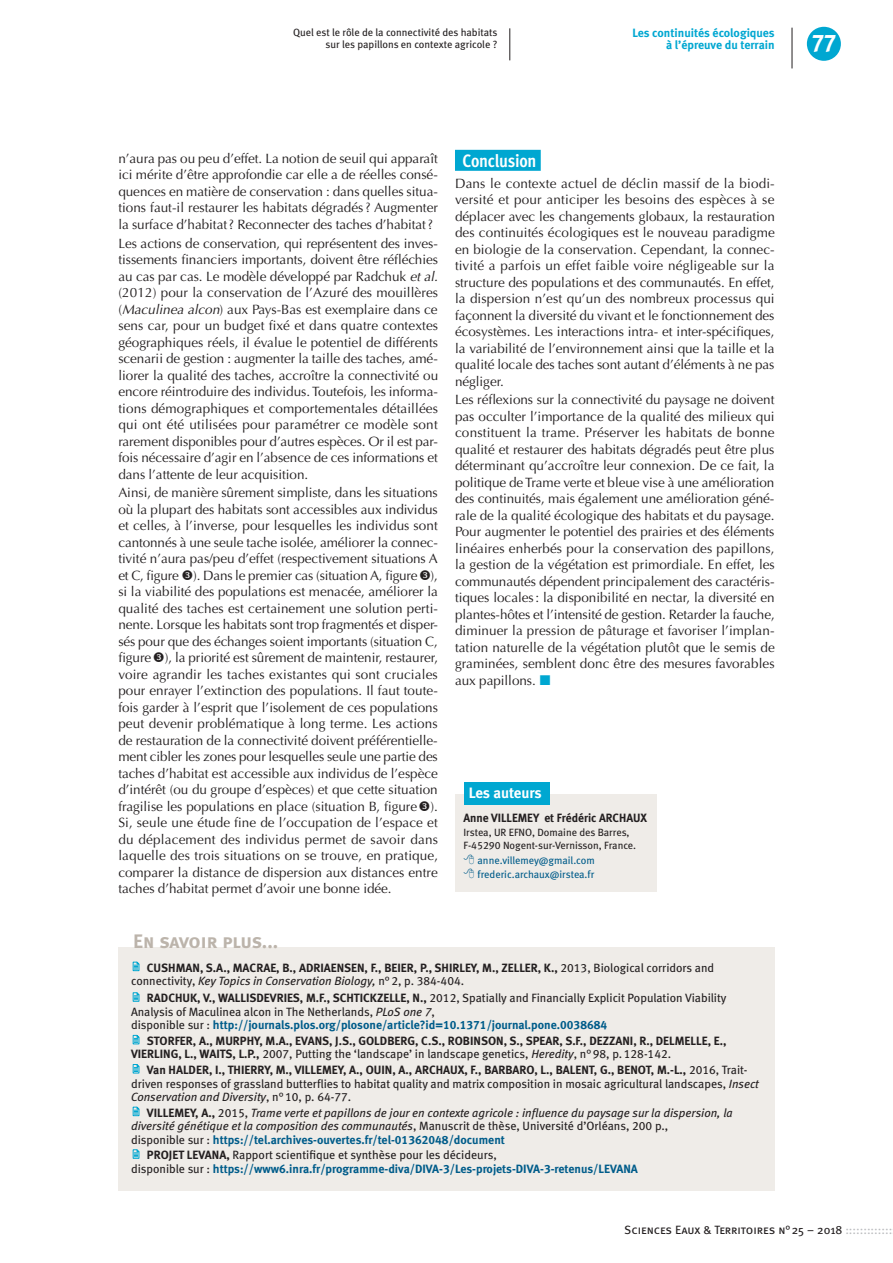
<style>
.page{position:relative;width:893px;height:1263px;background:#fff}
.page>*{position:absolute;margin:0;border:0;box-sizing:border-box;transform-origin:0 0}
.t1{font:24px "Meta Bold Caps Expert";color:#fff}
.t2{font:19.5px "Meta Bold LF Caps";letter-spacing:-.015em;color:#bcb4ab}
.t3{font:700 18px "Meta Cond OT";letter-spacing:-.015em;color:#fff}
.t4{font:15px "Meta Bold LF";color:#fff}
.t5{font:13.5px/16.5px "Optima";letter-spacing:-.005em;color:#231f20;text-align:justify}
.t6{font:12px/17.1px "Meta Book LF";color:#231f20}
.t7{font:12px/15.6px "Meta Bold LF";color:#231f20}
.t8{font:italic 12px/13.5px "Meta Book LF";color:#231f20}
.t9{font:12px/15.6px "Meta Bold LF";color:#005c8a}
.t10{font:12px "Meta Book Caps";color:#231f20}
.t11{font:700 12px/12px "Meta";color:#00a7d1;text-align:right}
.t12{font:10.5px/13.5px "Meta Book LF";color:#231f20}
.t13{font:10.5px/13.5px "Meta Book LF";color:#005c8a}
.s1{font-style:italic}
.s2{font-family:"Meta Book LF"}
.s3{font-family:"Meta Bold LF"}
.s4{color:#005c8a}
.s5{font-family:"Meta Bold LF";font-style:normal}
.s6{font-style:normal}
.s7{font-family:"Meta Book LF";color:#231f20}
.s8{color:#231f20}
.s9{color:#bcbdc0}
</style>
<div class="page">
<div style="left:455px;top:794px;width:202px;height:98px;background:#efece8"></div>
<div style="left:464px;top:782px;width:86px;height:22px;background:#00a7d1"></div>
<div style="left:118px;top:947px;width:657px;height:244px;background:#efece8"></div>
<svg style="left:133px;top:961px;width:7px;height:10px"></svg>
<svg style="left:133px;top:992px;width:7px;height:10px"></svg>
<svg style="left:133px;top:1035px;width:7px;height:9px"></svg>
<svg style="left:133px;top:1064px;width:7px;height:9px"></svg>
<svg style="left:133px;top:1106px;width:7px;height:10px"></svg>
<svg style="left:133px;top:1149px;width:7px;height:10px"></svg>
<div style="left:455px;top:150px;width:86px;height:21px;background:#00a7d1"></div>
<hr style="left:509px;top:28px;width:1px;height:32px;background:#231f20">
<div style="left:807px;top:27px;width:34px;height:34px;background:#00a7d1;border-radius:50%"></div>
<hr style="left:792px;top:28px;width:1px;height:40px;background:#231f20">
<p class="t12" style="left:293px;top:26px;width:206px;line-height:12px;text-align:right">Quel est le rôle de la connectivité des habitats sur les papillons en contexte agricole ?</p>
<p class="t11" style="left:632px;top:27px;width:144px">Les continuités écologiques à l’épreuve du terrain</p>
<h1 class="t1" style="left:812px;top:28px;width:25px">77</h1>
<p class="t5" style="left:118px;top:150px;width:321px">n’aura pas ou peu d’effet. La notion de seuil qui apparaît ici mérite d’être approfondie car elle a de réelles consé&shy;quences en matière de conservation : dans quelles situa&shy;tions faut-il restaurer les habitats dégradés? Augmenter la surface d’habitat? Reconnecter des taches d’habitat?</p>
<p class="t5" style="left:118px;top:235px;width:321px">Les actions de conservation, qui représentent des inves&shy;tissements financiers importants, doivent être réfléchies au cas par cas. Le modèle développé par Radchuk <span class="s1">et al. </span>(2012) pour la conservation de l’Azuré des mouillères (<span class="s1">Maculinea alcon</span>) aux Pays-Bas est exemplaire dans ce sens car, pour un budget fixé et dans quatre contextes géographiques réels, il évalue le potentiel de différents scenarii de gestion : augmenter la taille des taches, amé&shy;liorer la qualité des taches, accroître la connectivité ou encore réintroduire des individus. Toutefois, les informa&shy;tions démographiques et comportementales détaillées qui ont été utilisées pour paramétrer ce modèle sont rarement disponibles pour d’autres espèces. Or il est par&shy;fois nécessaire d’agir en l’absence de ces informations et dans l’attente de leur acquisition.</p>
<p class="t5" style="left:118px;top:484px;width:321px">Ainsi, de manière sûrement simpliste, dans les situations où la plupart des habitats sont accessibles aux individus et celles, à l’inverse, pour lesquelles les individus sont cantonnés à une seule tache isolée, améliorer la connec&shy;tivité n’aura pas/peu d’effet (respectivement situations A et C, figure ). Dans le premier cas (situation A, figure ), si la viabilité des populations est menacée, améliorer la qualité des taches est certainement une solution perti&shy;nente. Lorsque les habitats sont trop fragmentés et disper&shy;sés pour que des échanges soient importants (situation C, figure ), la priorité est sûrement de maintenir, restaurer, voire agrandir les taches existantes qui sont cruciales pour enrayer l’extinction des populations. Il faut toute&shy;fois garder à l’esprit que l’isolement de ces populations peut devenir problématique à long terme. Les actions de restauration de la connectivité doivent préférentielle&shy;ment cibler les zones pour lesquelles seule une partie des taches d’habitat est accessible aux individus de l’espèce d’intérêt (ou du groupe d’espèces) et que cette situation fragilise les populations en place (situation B, figure ).<br>Si, seule une étude fine de l’occupation de l’espace et du déplacement des individus permet de savoir dans laquelle des trois situations on se trouve, en pratique, comparer la distance de dispersion aux distances entre taches d’habitat permet d’avoir une bonne idée.</p>
<h2 class="t2" style="left:133px;top:929px;width:146px">En savoir plus...</h2>
<h3 class="t3" style="left:462px;top:149px;width:75px">Conclusion</h3>
<p class="t5" style="left:455px;top:175px;width:321px">Dans le contexte actuel de déclin massif de la biodi&shy;versité et pour anticiper les besoins des espèces à se déplacer avec les changements globaux, la restauration des continuités écologiques est le nouveau paradigme en biologie de la conservation. Cependant, la connec&shy;tivité a parfois un effet faible voire négligeable sur la structure des populations et des communautés. En effet, la dispersion n’est qu’un des nombreux processus qui façonnent la diversité du vivant et le fonctionnement des écosystèmes. Les interactions intra- et inter-spécifiques, la variabilité de l’environnement ainsi que la taille et la qualité locale des taches sont autant d’éléments à ne pas négliger.</p>
<p class="t5" style="left:455px;top:392px;width:321px">Les réflexions sur la connectivité du paysage ne doivent pas occulter l’importance de la qualité des milieux qui constituent la trame. Préserver les habitats de bonne qualité et restaurer des habitats dégradés peut être plus déterminant qu’accroître leur connexion. De ce fait, la politique de Trame verte et bleue vise à une amélioration des continuités, mais également une amélioration géné&shy;rale de la qualité écologique des habitats et du paysage.<br>Pour augmenter le potentiel des prairies et des éléments linéaires enherbés pour la conservation des papillons, la gestion de la végétation est primordiale. En effet, les communautés dépendent principalement des caractéris&shy;tiques locales: la disponibilité en nectar, la diversité en plantes-hôtes et l’intensité de gestion. Retarder la fauche, diminuer la pression de pâturage et favoriser l’implan&shy;tation naturelle de la végétation plutôt que le semis de graminées, semblent donc être des mesures favorables aux papillons.</p>
<p class="t4" style="left:469px;top:784px;width:75px">Les auteurs</p>
<p class="t7" style="left:463px;top:810px;width:185px">Anne VILLEMEY et Frédéric ARCHAUX</p>
<p class="t12" style="left:463px;top:825px;width:174px">Irstea, UR EFNO, Domaine des Barres,<br>F-45290 Nogent-sur-Vernisson, France.</p>
<p class="t13" style="left:478px;top:854px;width:119px">anne.villemey@gmail.com frederic.archaux@irstea.fr</p>
<p class="t7" style="left:147px;top:959px;width:569px">CUSHMAN, S.A., MACRAE, B., ADRIAENSEN, F., BEIER, P., SHIRLEY, M., ZELLER, K., <span class="s2">2013, Biological corridors and</span></p>
<p class="t6" style="left:147px;top:972px;width:581px;text-indent:-16px">connectivity, <span class="s1">Key Topics in Conservation Biology,</span> n°2, p. 384-404.<br><span class="s3">RADCHUK, V., WALLISDEVRIES, M.F., SCHTICKZELLE, N.,</span> 2012, Spatially and Financially Explicit Population Viability</p>
<p class="t6" style="left:131px;top:1003px;width:305px">Analysis of Maculinea alcon in The Netherlands, <span class="s1">PLoS one 7</span>,</p>
<p class="t7" style="left:147px;top:1017px;width:581px;text-indent:-16px"><span class="s2">disponible sur :</span> <span class="s4">http://journals.plos.org/plosone/article?id=10.1371/journal.pone.0038684<br></span>STORFER, A., MURPHY, M.A., EVANS, J.S., GOLDBERG, C.S., ROBINSON, S., SPEAR, S.F., DEZZANI, R., DELMELLE, E.,</p>
<p class="t6" style="left:131px;top:1045px;width:542px"><span class="s3">VIERLING, L., WAITS, L.P.,</span> 2007, Putting the ‘landscape’ in landscape genetics, <span class="s1">Heredity</span>, n°98, p.128-142.</p>
<p class="t7" style="left:147px;top:1062px;width:602px">Van HALDER, I., THIERRY, M., VILLEMEY, A., OUIN, A., ARCHAUX, F., BARBARO, L., BALENT, G., BENOT, M.-L., <span class="s2">2016, Trait-</span></p>
<p class="t6" style="left:131px;top:1076px;width:629px;line-height:13.5px">driven responses of grassland butterflies to habitat quality and matrix composition in mosaic agricultural landscapes, <span class="s1">Insect<br>Conservation and Diversity</span>, n°10, p. 64-77.</p>
<p class="t8" style="left:131px;top:1106px;width:603px;text-indent:16px"><span class="s5">VILLEMEY, A.,</span> <span class="s6">2015,</span> Trame verte et papillons de jour en contexte agricole : influence du paysage sur la dispersion, la diversité génétique et la composition des communautés<span class="s6">, Manuscrit de thèse, Université d’Orléans, 200 p.,</span></p>
<p class="t9" style="left:147px;top:1131px;width:359px;text-indent:-16px"><span class="s7">disponible sur :</span> https://tel.archives-ouvertes.fr/tel-01362048/document<br><span class="s8">Projet</span></p>
<p class="t7" style="left:187px;top:1147px;width:14px">Levana</p>
<p class="t6" style="left:226px;top:1146px;width:272px"><span class="s3">,</span> Rapport scientifique et synthèse pour les décideurs,</p>
<p class="t9" style="left:131px;top:1161px;width:508px"><span class="s7">disponible sur :</span> https://www6.inra.fr/programme-diva/DIVA-3/Les-projets-DIVA-3-retenus/LEVANA</p>
<p class="t10" style="left:624px;top:1223px;width:269px">Sciences Eaux &amp; Territoires n°25 – 2018 <span class="s9">:::::::::::::</span></p>
</div>
